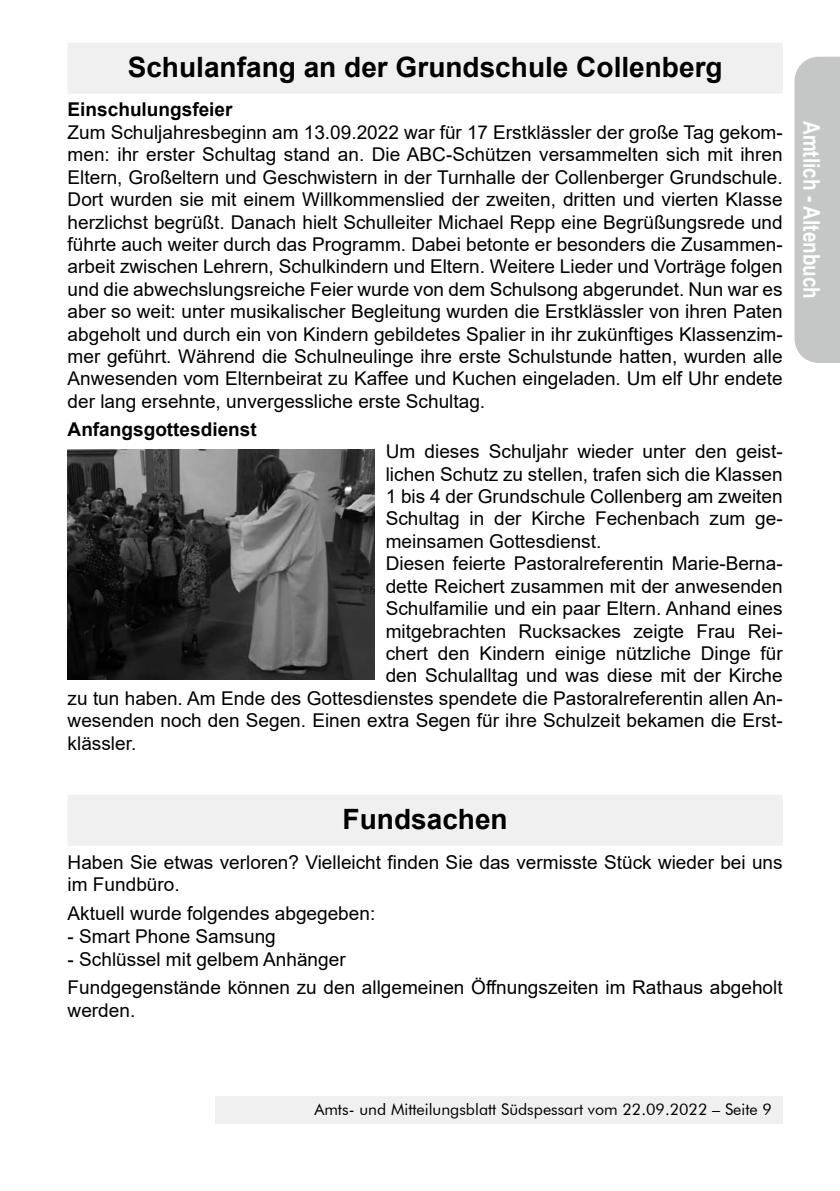
<style>
.page{position:relative;width:840px;height:1191px;background:#fff}
.page>*{position:absolute;margin:0;border:0;box-sizing:border-box;transform-origin:0 0}
.t1{font:700 28px "Arial";color:#000}
.t2{font:700 23px "Arial Narrow";color:#fff}
.t3{font:19px/22.4px "Arial";color:#000}
.t4{font:700 19px "Arial";color:#000}
.t5{font:16px "Futura BT";color:#000}
</style>
<div class="page">
<div style="left:215px;top:1097px;width:567px;height:27px;background:#f0f0f0"></div>
<div style="left:68px;top:48px;width:714px;height:46px;background:#f0f0f0"></div>
<div style="left:68px;top:43px;width:714px;height:46px;background:#f0f0f0"></div>
<div style="left:68px;top:799px;width:714px;height:46px;background:#f0f0f0"></div>
<div style="left:68px;top:794px;width:714px;height:46px;background:#f0f0f0"></div>
<img style="left:68px;top:449px;width:306px;height:230px">
<svg style="left:794px;top:57px;width:45px;height:306px;background:#c8c9c9"></svg>
<h1 class="t1" style="left:128px;top:47px;width:596px">Schulanfang an der Grundschule Collenberg</h1>
<p class="t4" style="left:68px;top:96px;width:166px">Einschulungsfeier</p>
<p class="t3" style="left:68px;top:121px;width:716px;text-align:justify">Zum Schuljahresbeginn am 13.09.2022 war für 17 Erstklässler der große Tag gekom&shy;men: ihr erster Schultag stand an. Die ABC-Schützen versammelten sich mit ihren Eltern, Großeltern und Geschwistern in der Turnhalle der Collenberger Grundschule.<br>Dort wurden sie mit einem Willkommenslied der zweiten, dritten und vierten Klasse herzlichst begrüßt. Danach hielt Schulleiter Michael Repp eine Begrüßungsrede und führte auch weiter durch das Programm. Dabei betonte er besonders die Zusammen&shy;arbeit zwischen Lehrern, Schulkindern und Eltern. Weitere Lieder und Vorträge folgen und die abwechslungsreiche Feier wurde von dem Schulsong abgerundet. Nun war es aber so weit: unter musikalischer Begleitung wurden die Erstklässler von ihren Paten abgeholt und durch ein von Kindern gebildetes Spalier in ihr zukünftiges Klassenzim&shy;mer geführt. Während die Schulneulinge ihre erste Schulstunde hatten, wurden alle Anwesenden vom Elternbeirat zu Kaffee und Kuchen eingeladen. Um elf Uhr endete der lang ersehnte, unvergessliche erste Schultag.</p>
<p class="t4" style="left:68px;top:416px;width:190px">Anfangsgottesdienst</p>
<p class="t3" style="left:385px;top:440px;width:398px">Um dieses Schuljahr wieder unter den geist-</p>
<p class="t3" style="left:385px;top:462px;width:398px">lichen Schutz zu stellen, trafen sich die Klassen</p>
<p class="t3" style="left:385px;top:485px;width:398px">1 bis 4 der Grundschule Collenberg am zweiten</p>
<p class="t3" style="left:385px;top:507px;width:398px">Schultag in der Kirche Fechenbach zum ge-</p>
<p class="t3" style="left:385px;top:530px;width:217px">meinsamen Gottesdienst.</p>
<p class="t3" style="left:385px;top:552px;width:398px">Diesen feierte Pastoralreferentin Marie-Berna-</p>
<p class="t3" style="left:385px;top:574px;width:398px">dette Reichert zusammen mit der anwesenden</p>
<p class="t3" style="left:385px;top:597px;width:398px">Schulfamilie und ein paar Eltern. Anhand eines</p>
<p class="t3" style="left:385px;top:619px;width:398px">mitgebrachten Rucksackes zeigte Frau Rei-</p>
<p class="t3" style="left:385px;top:642px;width:398px">chert den Kindern einige nützliche Dinge für</p>
<p class="t3" style="left:385px;top:664px;width:398px">den Schulalltag und was diese mit der Kirche</p>
<p class="t3" style="left:68px;top:687px;width:716px">zu tun haben. Am Ende des Gottesdienstes spendete die Pastoralreferentin allen An-</p>
<p class="t3" style="left:68px;top:709px;width:716px">wesenden noch den Segen. Einen extra Segen für ihre Schulzeit bekamen die Erst-</p>
<p class="t3" style="left:68px;top:731px;width:70px">klässler.</p>
<p class="t2" style="left:828px;top:121px;width:179px;rotate:90deg">Amtlich - Altenbuch</p>
<h1 class="t1" style="left:342px;top:799px;width:166px">Fundsachen</h1>
<p class="t3" style="left:68px;top:850px;width:716px">Haben Sie etwas verloren? Vielleicht finden Sie das vermisste Stück wieder bei uns im Fundbüro.</p>
<p class="t3" style="left:68px;top:902px;width:309px">Aktuell wurde folgendes abgegeben:</p>
<p class="t3" style="left:68px;top:924px;width:210px">- Smart Phone Samsung</p>
<p class="t3" style="left:68px;top:944px;width:716px;line-height:28.4px">- Schlüssel mit gelbem Anhänger<br>Fundgegenstände können zu den allgemeinen Öffnungszeiten im Rathaus abgeholt</p>
<p class="t3" style="left:68px;top:998px;width:69px">werden.</p>
<p class="t5" style="left:314px;top:1099px;width:459px">Amts- und Mitteilungsblatt Südspessart vom 22.09.2022 – Seite 9</p>
</div>
